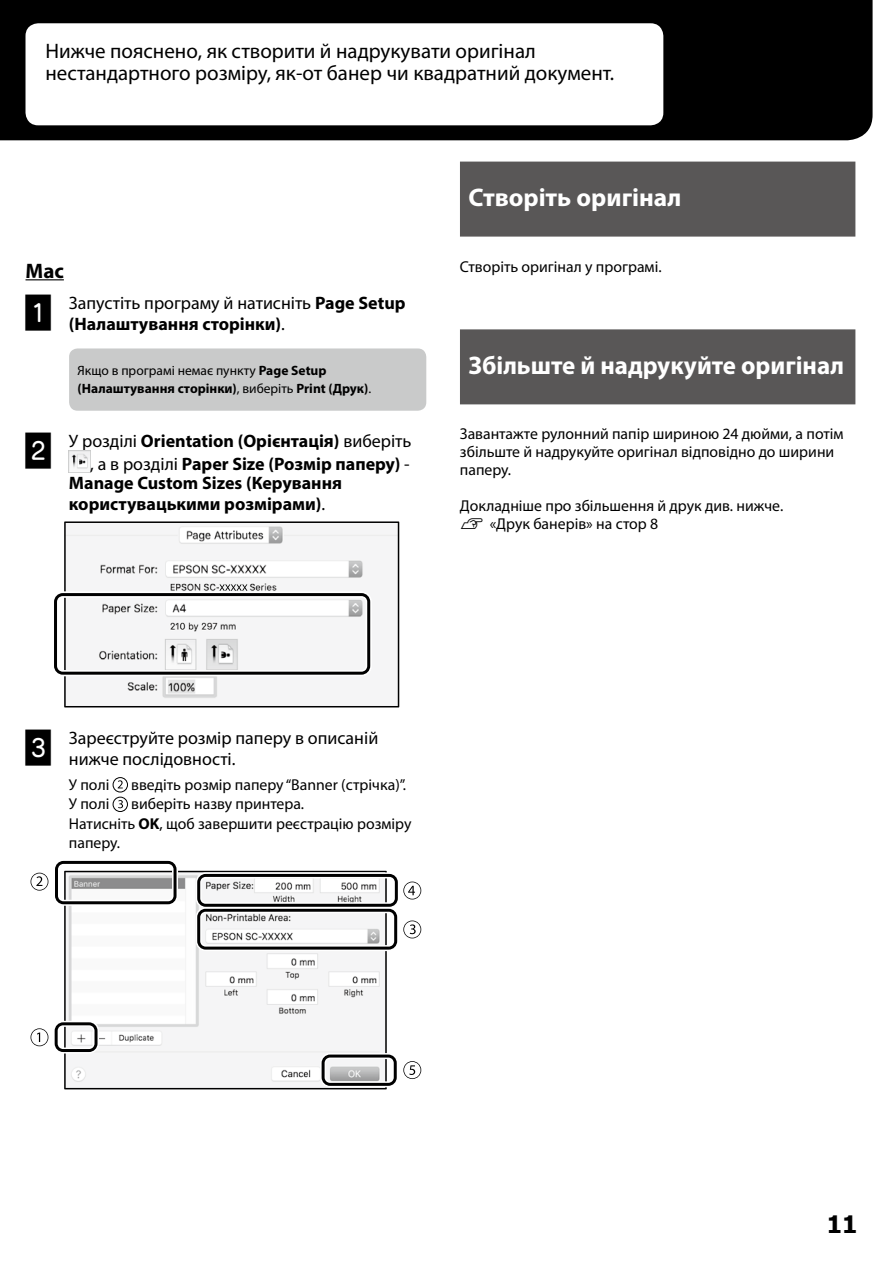
<style>
.page{position:relative;width:893px;height:1263px;background:#fff}
.page>*{position:absolute;margin:0;border:0;box-sizing:border-box;transform-origin:0 0}
.t1{font:36px "JNB3 TP";color:#000}
.t2{font:700 25.5px "Myriad Pro";color:#fff}
.t3{font:700 24px "Tahoma";color:#000}
.t4{font:21px/22.5px "Myriad Pro";color:#000}
.t5{font:700 21px "Myriad Pro";color:#000}
.t6{font:700 18px/21px "Myriad Pro";color:#000}
.t7{font:18px/21px "Myriad Pro";color:#000}
.t8{font:15.75px/18px "Myriad Pro";color:#000}
.t9{font:700 13.5px/18px "Myriad Pro";color:#000}
.s1{font-weight:400}
.s2{font-family:"TP Publication Group Icons 4 AAA"}
.s3{font-weight:700}
</style>
<div class="page">
<div style="left:0;top:0;width:873px;height:140px;background:#000"></div>
<div style="left:26px;top:23px;width:637px;height:102px;background:#fff;border-radius:13px"></div>
<hr style="left:26px;top:279px;width:38px;height:1px;background:#000">
<div style="left:69px;top:348px;width:357px;height:63px;background:#c9caca;border-radius:9px"></div>
<img style="left:69px;top:451px;width:21px;height:21px">
<svg style="left:64px;top:521px;width:335px;height:186px;fill:#f5f5f6"></svg>
<svg style="left:54px;top:584px;width:318px;height:92px"></svg>
<div style="left:113px;top:777px;width:15px;height:15px;border:1px solid #000;border-radius:50%"></div>
<svg style="left:118px;top:780px;width:5px;height:8px"></svg>
<div style="left:113px;top:797px;width:15px;height:15px;border:1px solid #000;border-radius:50%"></div>
<svg style="left:118px;top:800px;width:5px;height:8px"></svg>
<svg style="left:64px;top:871px;width:323px;height:218px;fill:#f5f5f6"></svg>
<svg style="left:31px;top:860px;width:147px;height:46px"></svg>
<svg style="left:320px;top:1053px;width:101px;height:34px"></svg>
<svg style="left:196px;top:872px;width:225px;height:79px"></svg>
<svg style="left:31px;top:1021px;width:68px;height:32px"></svg>
<div style="left:460px;top:162px;width:395px;height:75px;background:#595757"></div>
<div style="left:460px;top:329px;width:395px;height:75px;background:#595757"></div>
<h3 class="t4" style="left:45px;top:39px;width:570px">Нижче пояснено, як створити й надрукувати оригінал нестандартного розміру, як-от банер чи квадратний документ.</h3>
<h3 class="t5" style="left:26px;top:257px;width:40px">Mac</h3>
<h1 class="t1" style="left:26px;top:295px;width:30px">A</h1>
<p class="t6" style="left:69px;top:292px;width:338px"><span class="s1">Запустіть програму й натисніть</span> Page Setup (Налаштування сторінки)<span class="s1">.</span></p>
<p class="t9" style="left:78px;top:361px;width:295px"><span class="s1">Якщо в програмі немає пункту</span> Page Setup (Налаштування сторінки)<span class="s1">, виберіть</span> Print (Друк)<span class="s1">.</span></p>
<h1 class="t1" style="left:26px;top:433px;width:30px">B</h1>
<p class="t6" style="left:69px;top:429px;width:344px;line-height:22.5px;text-align:right"><span class="s1">У розділі</span> Orientation (Орієнтація) <span class="s1">виберіть , а в розділі</span> Paper Size (Розмір паперу) <span class="s1">-</span></p>
<p class="t6" style="left:69px;top:472px;width:275px">Manage Custom Sizes (Керування користувацькими розмірами)<span class="s1">.</span></p>
<h2 class="t2" style="left:468px;top:181px;width:214px">Створіть оригінал</h2>
<p class="t8" style="left:460px;top:257px;width:203px">Створіть оригінал у програмі.</p>
<h2 class="t2" style="left:468px;top:349px;width:377px">Збільште й надрукуйте оригінал</h2>
<p class="t8" style="left:460px;top:425px;width:385px">Завантажте рулонний папір шириною 24 дюйми, а потім збільште й надрукуйте оригінал відповідно до ширини паперу.</p>
<p class="t8" style="left:460px;top:497px;width:325px">Докладніше про збільшення й друк див. нижче.<br><span class="s2">U</span> «Друк банерів» на стор 8</p>
<h1 class="t1" style="left:26px;top:730px;width:30px">C</h1>
<p class="t7" style="left:69px;top:727px;width:311px">Зареєструйте розмір паперу в описаній нижче послідовності.</p>
<p class="t8" style="left:69px;top:775px;width:42px">У полі</p>
<p class="t8" style="left:131px;top:775px;width:276px">введіть розмір паперу “Banner (стрічка)”.</p>
<p class="t8" style="left:69px;top:795px;width:42px">У полі</p>
<p class="t8" style="left:69px;top:794px;width:344px;line-height:19.5px;text-indent:62px">виберіть назву принтера.<br>Натисніть <span class="s3">OK</span>, щоб завершити реєстрацію розміру паперу.</p>
<h3 class="t3" style="left:827px;top:1207px;width:32px">11</h3>
</div>
